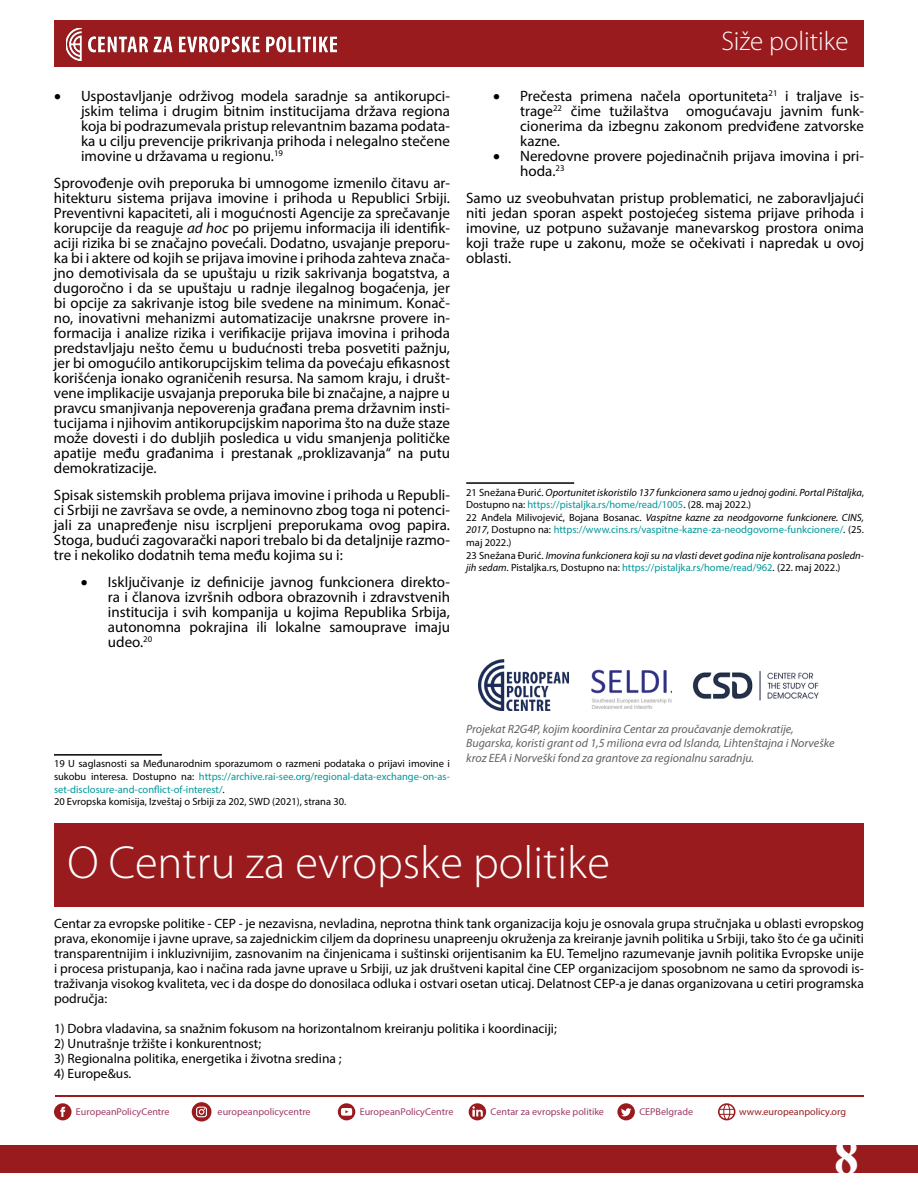
<style>
.page{position:relative;width:918px;height:1188px;background:#fff}
.page>*{position:absolute;margin:0;border:0;box-sizing:border-box;transform-origin:0 0}
.t1{font:700 49.5px "Times New Roman";color:#fff}
.t2{font:300 46.5px "Myriad Pro";color:#fff}
.t3{font:300 27px "Myriad Pro";color:#fff}
.t4{font:15px/15px "Myriad Pro";color:#000;text-align:justify}
.t5{font:13.5px/15px "Myriad Pro";color:#000;text-align:justify}
.t6{font:italic 12px/14.4px "Myriad Pro";color:#616161}
.t7{font:italic 10.5px/12.6px "Myriad Pro";color:#000}
.t8{font:10.5px/12.6px "Myriad Pro";color:#000}
.t9{font:9.9px "Myriad Pro";color:#9e3a64}
.t10{font:9.9px "Myriad Pro";color:#991b1e}
.s1{font-style:italic}
.s2{font-style:normal}
.s3{font-style:normal;color:#009899}
.s4{color:#009899}
</style>
<div class="page">
<hr style="left:466px;top:482px;width:108px;height:2px;background:#000">
<hr style="left:54px;top:754px;width:108px;height:2px;background:#000">
<div style="left:54px;top:20px;width:810px;height:47px;background:#991b1e"></div>
<img style="left:67px;top:29px;width:270px;height:32px">
<div style="left:0;top:1145px;width:918px;height:28px;background:#991b1e"></div>
<div style="left:54px;top:823px;width:810px;height:84px;background:#991b1e"></div>
<hr style="left:56px;top:1095px;width:808px;height:2px;background:#991b1e">
<svg style="left:718px;top:1103px;width:18px;height:17px"></svg>
<svg style="left:720px;top:1105px;width:14px;height:14px"></svg>
<svg style="left:54px;top:1103px;width:18px;height:17px"></svg>
<svg style="left:617px;top:1103px;width:18px;height:17px"></svg>
<svg style="left:469px;top:1103px;width:17px;height:17px"></svg>
<svg style="left:338px;top:1103px;width:17px;height:17px"></svg>
<svg style="left:192px;top:1102px;width:20px;height:20px"></svg>
<img style="left:692px;top:670px;width:127px;height:31px">
<img style="left:591px;top:669px;width:81px;height:40px">
<img style="left:479px;top:659px;width:89px;height:51px">
<p class="t4" style="left:81px;top:88px;width:371px;text-indent:-27px">• Uspostavljanje održivog modela saradnje sa antikorupci&shy;jskim telima i drugim bitnim institucijama država regiona koja bi podrazumevala pristup relevantnim bazama podata&shy;ka u cilju prevencije prikrivanja prihoda i nelegalno stečene imovine u državama u regionu.<sup>19</sup></p>
<p class="t4" style="left:54px;top:175px;width:398px">Sprovođenje ovih preporuka bi umnogome izmenilo čitavu ar&shy;hitekturu sistema prijava imovine i prihoda u Republici Srbiji.<br>Preventivni kapaciteti, ali i mogućnosti Agencije za sprečavanje korupcije da reaguje <span class="s1">ad hoc</span> po prijemu informacija ili identifik&shy;aciji rizika bi se značajno povećali. Dodatno, usvajanje preporu&shy;ka bi i aktere od kojih se prijava imovine i prihoda zahteva znača&shy;jno demotivisala da se upuštaju u rizik sakrivanja bogatstva, a dugoročno i da se upuštaju u radnje ilegalnog bogaćenja, jer bi opcije za sakrivanje istog bile svedene na minimum. Konač&shy;no, inovativni mehanizmi automatizacije unakrsne provere in&shy;formacija i analize rizika i verifikacije prijava imovina i prihoda predstavljaju nešto čemu u budućnosti treba posvetiti pažnju, jer bi omogućilo antikorupcijskim telima da povećaju efikasnost korišćenja ionako ograničenih resursa. Na samom kraju, i društ&shy;vene implikacije usvajanja preporuka bile bi značajne, a najpre u pravcu smanjivanja nepoverenja građana prema državnim insti&shy;tucijama i njihovim antikorupcijskim naporima što na duže staze može dovesti i do dubljih posledica u vidu smanjenja političke apatije među građanima i prestanak „proklizavanja“ na putu demokratizacije.</p>
<p class="t4" style="left:54px;top:487px;width:398px">Spisak sistemskih problema prijava imovine i prihoda u Republi&shy;ci Srbiji ne završava se ovde, a neminovno zbog toga ni potenci&shy;jali za unapređenje nisu iscrpljeni preporukama ovog papira.<br>Stoga, budući zagovarački napori trebalo bi da detaljnije razmo&shy;tre i nekoliko dodatnih tema među kojima su i:</p>
<p class="t4" style="left:108px;top:574px;width:344px;text-indent:-27px">• Isključivanje iz definicije javnog funkcionera direkto&shy;ra i članova izvršnih odbora obrazovnih i zdravstvenih institucija i svih kompanija u kojima Republika Srbija, autonomna pokrajina ili lokalne samouprave imaju udeo.<sup>20</sup></p>
<h3 class="t3" style="left:721px;top:25px;width:129px">Siže politike</h3>
<p class="t4" style="left:520px;top:88px;width:345px;text-indent:-27px">• Prečesta primena načela oportuniteta<sup>21</sup> i traljave is&shy;trage<sup>22</sup> čime tužilaštva omogućavaju javnim funk&shy;cionerima da izbegnu zakonom predviđene zatvorske kazne.</p>
<p class="t4" style="left:520px;top:148px;width:345px;text-indent:-27px">• Neredovne provere pojedinačnih prijava imovina i pri&shy;hoda.<sup>23</sup></p>
<p class="t4" style="left:466px;top:190px;width:399px">Samo uz sveobuhvatan pristup problematici, ne zaboravljajući niti jedan sporan aspekt postojećeg sistema prijave prihoda i imovine, uz potpuno sužavanje manevarskog prostora onima koji traže rupe u zakonu, može se očekivati i napredak u ovoj oblasti.</p>
<p class="t7" style="left:466px;top:486px;width:399px"><span class="s2">21 Snežana Đurić.</span> Oportunitet iskoristilo 137 funkcionera samo u jednoj godini. Portal Pištaljka<span class="s2">, Dostupno na:</span> <span class="s3">https://pistaljka.rs/home/read/1005</span><span class="s2">. (28. maj 2022.)<br>22 Anđela Milivojević, Bojana Bosanac.</span> Vaspitne kazne za neodgovorne funkcionere. CINS, 2017<span class="s2">, Dostupno na:</span> <span class="s3">https://www.cins.rs/vaspitne-kazne-za-neodgovorne-funkcionere/</span><span class="s2">. (25. maj 2022.)<br>23 Snežana Đurić.</span> Imovina funkcionera koji su na vlasti devet godina nije kontrolisana posledn&shy;jih sedam<span class="s2">. Pistaljka.rs, Dostupno na:</span> <span class="s3">https://pistaljka.rs/home/read/962</span><span class="s2">. (22. maj 2022.)</span></p>
<p class="t8" style="left:54px;top:757px;width:397px">19 U saglasnosti sa Međunarodnim sporazumom o razmeni podataka o prijavi imovine i sukobu interesa. Dostupno na: <span class="s4">https://archive.rai-see.org/regional-data-exchange-on-as&shy;set-disclosure-and-conflict-of-interest/</span>.<br>20 Evropska komisija, Izveštaj o Srbiji za 202, SWD (2021), strana 30.</p>
<p class="t6" style="left:466px;top:722px;width:370px">Projekat R2G4P, kojim koordinira Centar za proučavanje demokratije,<br>Bugarska, koristi grant od 1,5 miliona evra od Islanda, Lihtenštajna i Norveške kroz EEA i Norveški fond za grantove za regionalnu saradnju.</p>
<h2 class="t2" style="left:68px;top:835px;width:544px">O Centru za evropske politike</h2>
<p class="t5" style="left:54px;top:916px;width:812px">Centar za evropske politike - CEP - je nezavisna, nevladina, neprotna think tank organizacija koju je osnovala grupa stručnjaka u oblasti evropskog prava, ekonomije i javne uprave, sa zajednickim ciljem da doprinesu unapreenju okruženja za kreiranje javnih politika u Srbiji, tako što će ga učiniti transparentnijim i inkluzivnijim, zasnovanim na činjenicama i suštinski orijentisanim ka EU. Temeljno razumevanje javnih politika Evropske unije i procesa pristupanja, kao i načina rada javne uprave u Srbiji, uz jak društveni kapital čine CEP organizacijom sposobnom ne samo da sprovodi is&shy;traživanja visokog kvaliteta, vec i da dospe do donosilaca odluka i ostvari osetan uticaj. Delatnost CEP-a je danas organizovana u cetiri programska područja:</p>
<p class="t5" style="left:54px;top:1021px;width:504px">1) Dobra vladavina, sa snažnim fokusom na horizontalnom kreiranju politika i koordinaciji;</p>
<p class="t5" style="left:54px;top:1036px;width:209px">2) Unutrašnje tržište i konkurentnost;</p>
<p class="t5" style="left:54px;top:1051px;width:289px">3) Regionalna politika, energetika i životna sredina ;</p>
<p class="t5" style="left:54px;top:1066px;width:79px">4) Europe&amp;us.</p>
<p class="t9" style="left:76px;top:1105px;width:95px">EuropeanPolicyCentre</p>
<p class="t9" style="left:218px;top:1105px;width:94px">europeanpolicycentre</p>
<p class="t9" style="left:360px;top:1105px;width:95px">EuropeanPolicyCentre</p>
<p class="t9" style="left:491px;top:1105px;width:115px">Centar za evropske politike</p>
<p class="t9" style="left:639px;top:1105px;width:55px">CEPBelgrade</p>
<p class="t10" style="left:739px;top:1105px;width:108px">www.europeanpolicy.org</p>
<h1 class="t1" style="left:834px;top:1122px;width:26px">8</h1>
</div>
